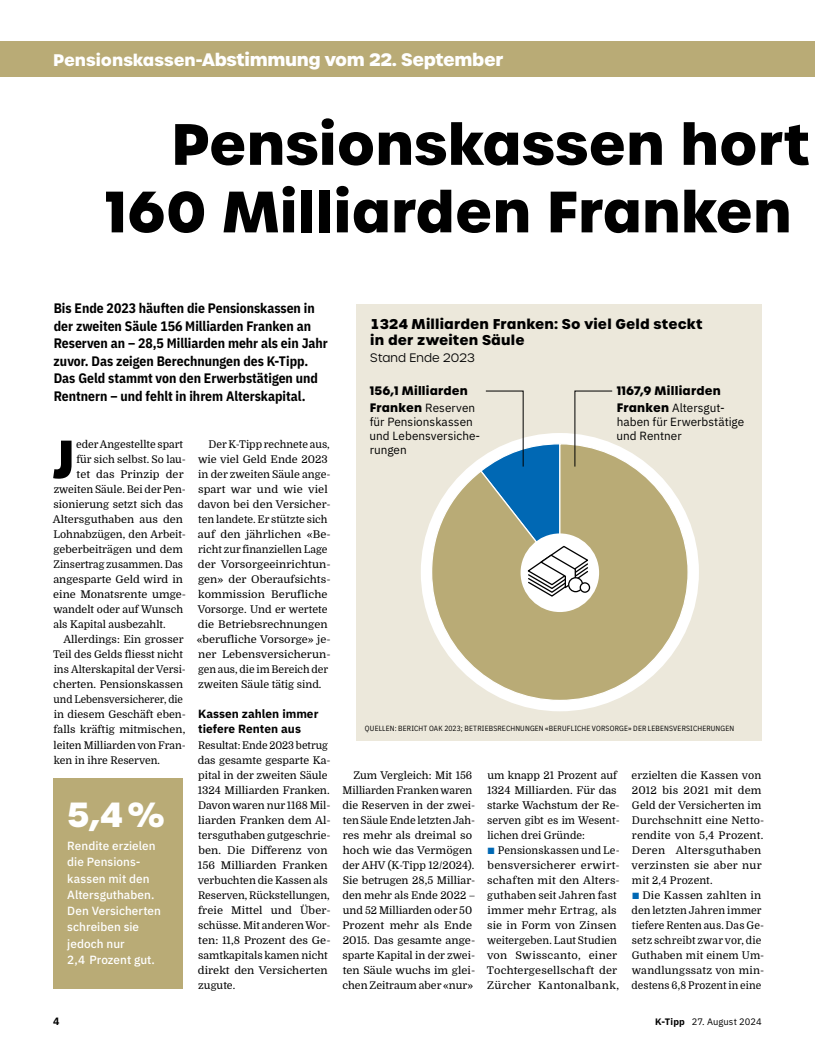
<style>
.page{position:relative;width:815px;height:1053px;background:#fff}
.page>*{position:absolute;margin:0;border:0;box-sizing:border-box;transform-origin:0 0}
.t1{font:700 56.25px/67.5px "Urbane";color:#000}
.t2{font:700 52px "Urbane";color:#000}
.t3{font:700 33.75px "Urbane";color:#fff}
.t4{font:700 17.5px "Urbane";letter-spacing:-.02em;color:#fff}
.t5{font:700 13.75px/17.5px "IBM Plex Sans Cond";color:#000}
.t6{font:700 13.75px/16.2px "Urbane";letter-spacing:.01em;color:#000}
.t7{font:500 11.88px/16.2px "IBM Plex Sans";letter-spacing:.005em;color:#fff}
.t8{font:11.88px/14.2px "IBM Plex Sans";letter-spacing:.005em;color:#000}
.t9{font:700 11.88px/15px "IBM Plex Sans";color:#000}
.t10{font:700 11.88px "Urbane";letter-spacing:.02em;color:#000}
.t11{font:300 11.88px "Urbane";letter-spacing:.015em;color:#000}
.t12{font:10.62px/15px "Domine";color:#000}
.t13{font:10.62px/15px "Domine";color:#000;scale:.96 1}
.t14{font:10.62px "Domine";color:#000;scale:.94 1}
.t15{font:700 10.62px "IBM Plex Sans";color:#000}
.t16{font:9.38px "IBM Plex Sans";letter-spacing:.005em;color:#000}
.t17{font:7.5px "IBM Plex Sans Cond";letter-spacing:.02em;color:#000}
.s1{font-size:16.25px}
.s2{font-family:"Urbane";font-weight:700}
.s3{font-family:"National";color:#0068b4}
.s4{font-weight:700}
</style>
<div class="page">
<div style="left:0;top:41px;width:815px;height:35px;background:#b9ab76"></div>
<div style="left:53px;top:778px;width:129px;height:210px;background:#b9ab76"></div>
<div style="left:356px;top:304px;width:406px;height:436px;background:#ece8db"></div>
<div style="left:421px;top:433px;width:278px;height:278px;background:#fff;border-radius:50%"></div>
<svg style="left:430px;top:443px;width:259px;height:258px"></svg>
<div style="left:521px;top:533px;width:78px;height:79px;background:#fff;border-radius:50%"></div>
<svg style="left:479px;top:390px;width:133px;height:207px"></svg>
<h3 class="t4" style="left:53px;top:47px;width:452px"><span class="s1">Pensionskassen</span>-Abstimmung vom 22. September</h3>
<h1 class="t1" style="left:105px;top:111px;width:706px;text-indent:66px">Pensionskassen hort<br>160 Milliarden Franken</h1>
<p class="t5" style="left:54px;top:298px;width:276px">Bis Ende 2023 häuften die Pensionskassen in der zweiten Säule 156 Milliarden Franken an Reserven an – 28,5 Milliarden mehr als ein Jahr zuvor. Das zeigen Berechnungen des K-Tipp.<br>Das Geld stammt von den Erwerbstätigen und Rentnern – und fehlt in ihrem Alterskapital.</p>
<h2 class="t2" style="left:52px;top:423px;width:24px">J</h2>
<p class="t12" style="left:76px;top:437px;width:109px">eder Angestellte spart</p>
<p class="t12" style="left:197px;top:437px;width:135px;text-indent:12px">Der K-Tipp rechnete aus, wie viel Geld Ende 2023 in der zweiten Säule ange&shy;spart war und wie viel davon bei den Versicher&shy;ten landete. Er stützte sich auf den jährlichen «Be&shy;richt zur finanziellen Lage der Vorsorgeeinrichtun&shy;gen» der Oberaufsichts-- kommission Berufliche<br>Vorsorge. Und er wertete die Betriebsrechnungen «berufliche Vorsorge» je&shy;ner Lebensversicherun&shy;gen aus, die im Bereich der zweiten Säule tätig sind.</p>
<p class="t9" style="left:198px;top:705px;width:122px">Kassen zahlen immer tiefere Renten aus</p>
<p class="t13" style="left:198px;top:737px;width:140px">Resultat: Ende 2023 betrug das gesamte gesparte Ka&shy;pital in der zweiten Säule<br>1324 Milliarden Franken.<br>Davon waren nur 1168 Mil&shy;liarden Franken dem Al&shy;tersguthaben gutgeschrie&shy;ben. Die Differenz von<br>156 Milliarden Franken verbuchten die Kassen als<br>Reserven, Rückstellungen, freie Mittel und Über&shy;schüsse. Mit anderen Wor&shy;ten: 11,8 Prozent des Ge&shy;samtkapitals kamen nicht direkt den Versicherten zugute.</p>
<p class="t12" style="left:76px;top:452px;width:111px">für sich selbst. So lau-</p>
<p class="t12" style="left:77px;top:467px;width:109px">tet das Prinzip der</p>
<p class="t12" style="left:54px;top:482px;width:134px">zweiten Säule. Bei der Pen-</p>
<p class="t12" style="left:53px;top:497px;width:131px">sionierung setzt sich das</p>
<p class="t12" style="left:53px;top:512px;width:132px">Altersguthaben aus den</p>
<p class="t12" style="left:54px;top:527px;width:134px">Lohnabzügen, den Arbeit-</p>
<p class="t12" style="left:53px;top:542px;width:131px">geberbeiträgen und dem</p>
<p class="t13" style="left:54px;top:557px;width:136px">Zinsertrag zusammen. Das</p>
<p class="t12" style="left:53px;top:572px;width:131px">angesparte Geld wird in</p>
<p class="t12" style="left:53px;top:587px;width:134px">eine Monatsrente umge-</p>
<p class="t12" style="left:53px;top:602px;width:131px">wandelt oder auf Wunsch</p>
<p class="t12" style="left:53px;top:617px;width:114px">als Kapital ausbezahlt.</p>
<p class="t12" style="left:63px;top:632px;width:122px">Allerdings: Ein grosser</p>
<p class="t12" style="left:53px;top:647px;width:131px">Teil des Gelds fliesst nicht</p>
<p class="t12" style="left:54px;top:662px;width:134px">ins Alterskapital der Versi-</p>
<p class="t12" style="left:53px;top:677px;width:131px">cherten. Pensionskassen</p>
<p class="t14" style="left:54px;top:693px;width:139px">und Lebensversicherer, die</p>
<p class="t12" style="left:54px;top:707px;width:134px">in diesem Geschäft eben-</p>
<p class="t12" style="left:54px;top:722px;width:133px">falls kräftig mitmischen,</p>
<p class="t12" style="left:54px;top:737px;width:134px">leiten Milliarden von Fran-</p>
<p class="t12" style="left:54px;top:752px;width:108px">ken in ihre Reserven.</p>
<h3 class="t3" style="left:67px;top:791px;width:99px">5,4%</h3>
<p class="t7" style="left:67px;top:836px;width:95px">Rendite erzielen die Pensions&shy;kassen mit den<br>Altersguthaben.<br>Den Versicherten schreiben sie jedoch nur<br>2,4 Prozent gut.</p>
<p class="t6" style="left:370px;top:316px;width:334px">1324 Milliarden Franken: So viel Geld steckt in der zweiten Säule</p>
<p class="t11" style="left:370px;top:349px;width:106px">Stand Ende 2023</p>
<p class="t10" style="left:617px;top:383px;width:106px">1167,9 Milliarden</p>
<p class="t8" style="left:617px;top:399px;width:129px"><span class="s2">Franken</span> Altersgut&shy;haben für Erwerbstätige und Rentner</p>
<p class="t10" style="left:370px;top:383px;width:100px">156,1 Milliarden</p>
<p class="t8" style="left:370px;top:399px;width:112px"><span class="s2">Franken</span> Reserven für Pensionskassen und Lebensversiche&shy;rungen</p>
<p class="t17" style="left:365px;top:722px;width:371px">QUELLEN: BERICHT OAK 2023; BETRIEBSRECHNUNGEN «BERUFLICHE VORSORGE» DER LEBENSVERSICHERUNGEN</p>
<p class="t12" style="left:342px;top:767px;width:134px;text-indent:11px">Zum Vergleich: Mit 156<br>Milliarden Franken waren die Reserven in der zwei&shy;ten Säule Ende letzten Jah&shy;res mehr als dreimal so hoch wie das Vermögen der AHV (K-Tipp 12/2024).<br>Sie betrugen 28,5 Milliar&shy;den mehr als Ende 2022 – und 52 Milliarden oder 50<br>Prozent mehr als Ende<br>2015. Das gesamte ange&shy;sparte Kapital in der zwei&shy;ten Säule wuchs im glei&shy;chen Zeitraum aber «nur»</p>
<p class="t12" style="left:487px;top:767px;width:134px">um knapp 21 Prozent auf<br>1324 Milliarden. Für das starke Wachstum der Re&shy;serven gibt es im Wesent&shy;lichen drei Gründe:</p>
<p class="t12" style="left:487px;top:842px;width:134px"><span class="s3">■</span> Pensionskassen und Le&shy;bensversicherer erwirt&shy;schaften mit den Alters&shy;guthaben seit Jahren fast immer mehr Ertrag, als sie in Form von Zinsen weitergeben. Laut Studien von Swisscanto, einer<br>Tochtergesellschaft der<br>Zürcher Kantonalbank,</p>
<p class="t12" style="left:632px;top:767px;width:134px">erzielten die Kassen von<br>2012 bis 2021 mit dem<br>Geld der Versicherten im<br>Durchschnitt eine Netto&shy;rendite von 5,4 Prozent.<br>Deren Altersguthaben verzinsten sie aber nur mit 2,4 Prozent.</p>
<p class="t12" style="left:632px;top:887px;width:134px"><span class="s3">■</span> Die Kassen zahlten in den letzten Jahren immer tiefere Renten aus. Das Ge&shy;setz schreibt zwar vor, die<br>Guthaben mit einem Um&shy;wandlungssatz von min&shy;destens 6,8 Prozent in eine</p>
<p class="t15" style="left:53px;top:1012px;width:8px">4</p>
<p class="t16" style="left:655px;top:1014px;width:108px"><span class="s4">K-Tipp</span> 27. August 2024</p>
</div>
